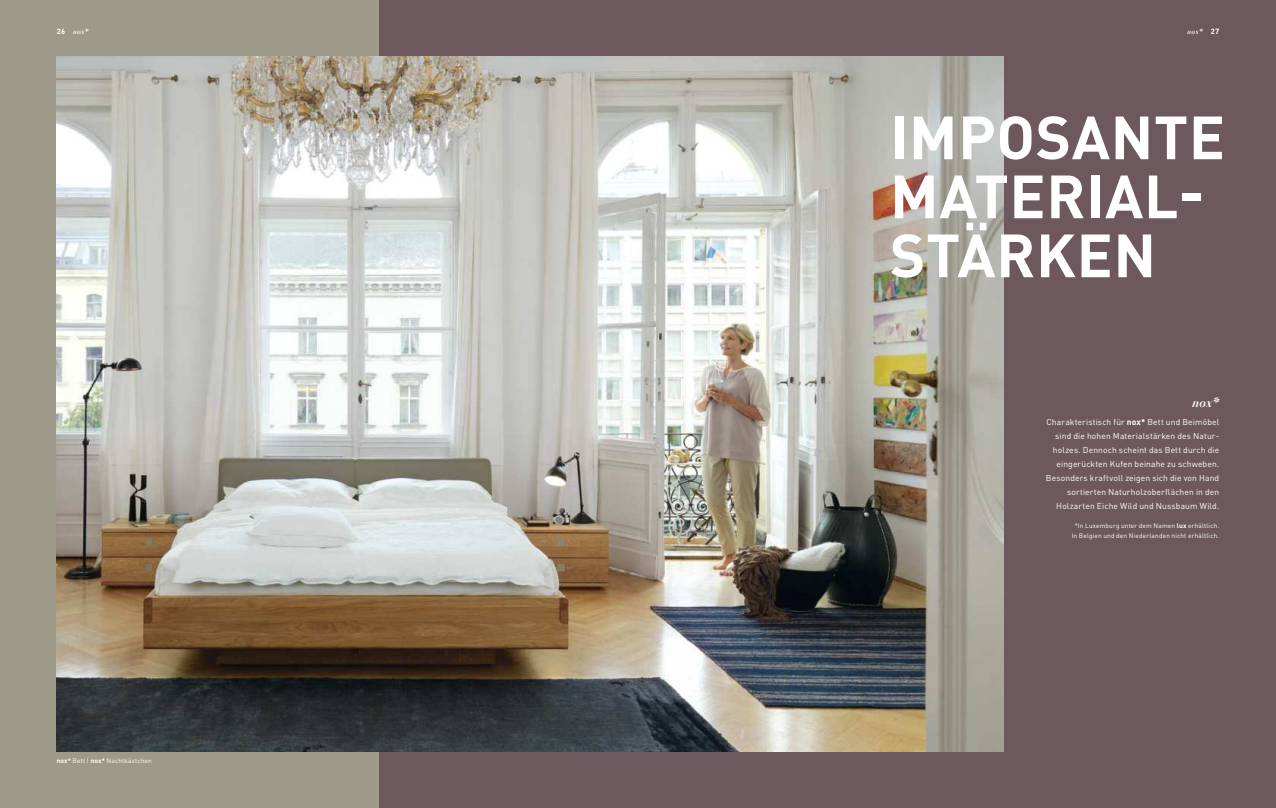
<style>
.page{position:relative;width:1276px;height:808px;background:#9e9a89}
.page>*{position:absolute;margin:0;border:0;box-sizing:border-box;transform-origin:0 0}
.t1{font:700 60px/59px "Team 7 DIN Pro";letter-spacing:.01em;color:#fff}
.t2{font:italic 700 13.5px "Didotfor TEAM Sieben";color:#fff}
.t3{font:8.5px/14px "Team 7 DIN Pro";letter-spacing:.015em;color:#fff;text-align:right}
.t4{font:italic 700 7.5px "Didotfor TEAM Sieben";letter-spacing:.005em;color:#fff}
.t5{font:700 7.5px "Team 7 DIN Pro";color:#fff}
.t6{font:6.5px/10px "Team 7 DIN Pro";letter-spacing:.025em;color:#fff;text-align:center}
.s1{font-family:"Team 7 DIN Pro";font-style:normal}
.s2{font-weight:700}
</style>
<div class="page">
<div style="left:380px;top:0;width:896px;height:808px;background:#6d595d"></div>
<img style="left:57px;top:57px;width:946px;height:694px">
<img style="left:694px;top:57px;width:309px;height:523px">
<p class="t5" style="left:57px;top:27px;width:10px">26</p>
<p class="t4" style="left:73px;top:27px;width:17px">nox*</p>
<p class="t4" style="left:1187px;top:27px;width:33px">nox* <span class="s1">27</span></p>
<h1 class="t1" style="left:890px;top:108px;width:337px">IMPOSANTE<br>MATERIAL-<br>STÄRKEN</h1>
<h2 class="t2" style="left:1192px;top:394px;width:28px">nox*</h2>
<p class="t3" style="left:1046px;top:415px;width:175px">Charakteristisch für <span class="s2">nox*</span> Bett und Beimöbel sind die hohen Materialstärken des Natur&shy;holzes. Dennoch scheint das Bett durch die eingerückten Kufen beinahe zu schweben.<br>Besonders kraftvoll zeigen sich die von Hand sortierten Naturholzoberflächen in den Holzarten Eiche Wild und Nussbaum Wild.</p>
<p class="t6" style="left:1071px;top:521px;width:149px">*In Luxemburg unter dem Namen <span class="s2">lux</span> erhältlich.<br>In Belgien und den Niederlanden nicht erhältlich.</p>
<p class="t6" style="left:57px;top:756px;width:97px"><span class="s2">nox*</span> Bett | <span class="s2">nox*</span> Nachtkästchen</p>
</div>
